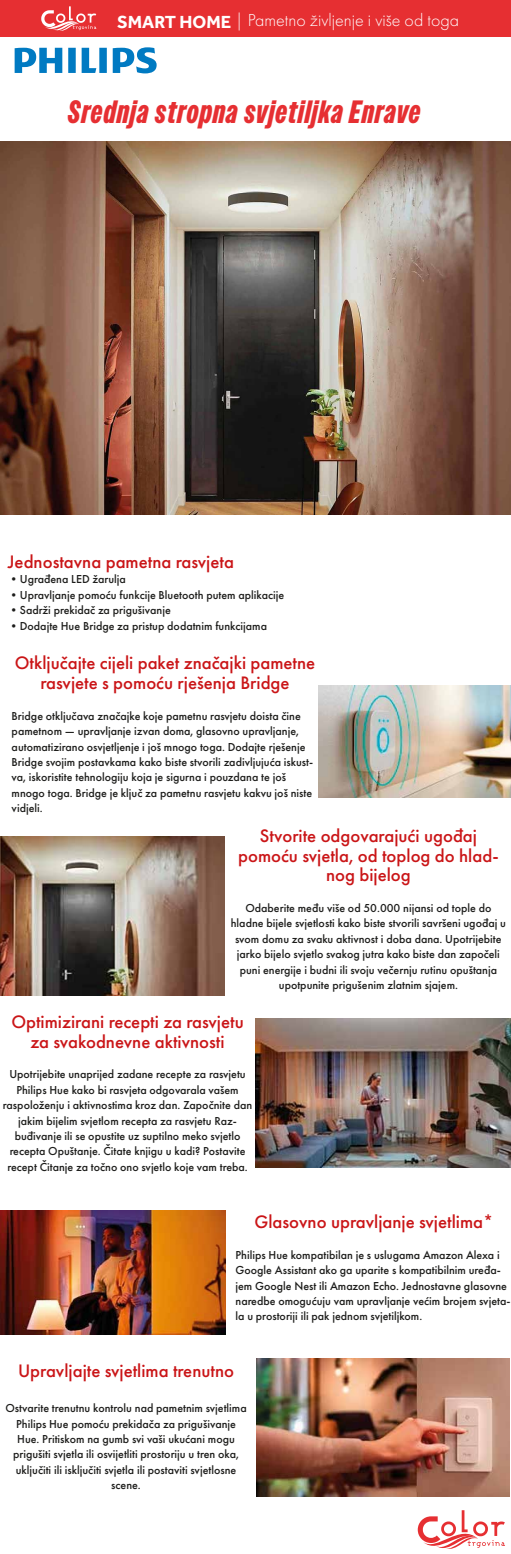
<style>
.page{position:relative;width:511px;height:1554px;background:#fff}
.page>*{position:absolute;margin:0;border:0;box-sizing:border-box;transform-origin:0 0}
.t1{font:italic 900 32.25px "Owners X Narrow";letter-spacing:.035em;color:#e62f32}
.t2{font:500 18.75px/19.8px "Futura PT";color:#ca1517;text-align:center}
.t3{font:300 18px "Futura PT";color:#fff}
.t4{font:500 12px/15.4px "Futura PT";color:#1d1d1b;text-align:center}
.s1{font-family:"Effra";font-weight:700}
</style>
<div class="page">
<img style="left:0;top:141px;width:511px;height:373px">
<img style="left:318px;top:686px;width:193px;height:111px">
<img style="left:0;top:836px;width:224px;height:159px">
<img style="left:255px;top:1018px;width:256px;height:149px">
<img style="left:0;top:1210px;width:226px;height:124px">
<img style="left:257px;top:1358px;width:252px;height:138px">
<svg style="left:15px;top:47px;width:142px;height:26px"></svg>
<div style="left:0;top:0;width:511px;height:36px;background:#e62f32"></div>
<svg style="left:41px;top:6px;width:55px;height:25px"></svg>
<svg style="left:418px;top:1510px;width:87px;height:39px"></svg>
<h3 class="t3" style="left:117px;top:10px;width:343px"><span class="s1">SMART HOME</span> | Pametno življenje i više od toga</h3>
<h1 class="t1" style="left:68px;top:94px;width:354px">Srednja stropna svjetiljka Enrave</h1>
<h2 class="t2" style="left:8px;top:552px;width:228px">Jednostavna pametna rasvjeta</h2>
<p class="t4" style="left:8px;top:572px;width:119px">•Ugrađena LED žarulja</p>
<p class="t4" style="left:8px;top:587px;width:278px">•Upravljanje pomoću funkcije Bluetooth putem aplikacije</p>
<p class="t4" style="left:8px;top:602px;width:164px">•Sadrži prekidač za prigušivanje</p>
<p class="t4" style="left:8px;top:618px;width:261px">•Dodajte Hue Bridge za pristup dodatnim funkcijama</p>
<h2 class="t2" style="left:15px;top:653px;width:302px">Otključajte cijeli paket značajki pametne rasvjete s pomoću rješenja Bridge</h2>
<p class="t4" style="left:12px;top:708px;width:303px;text-align:left">Bridge otključava značajke koje pametnu rasvjetu doista čine pametnom — upravljanje izvan doma, glasovno upravljanje, automatizirano osvjetljenje i još mnogo toga. Dodajte rješenje Bridge svojim postavkama kako biste stvorili zadivljujuća iskust&shy;va, iskoristite tehnologiju koja je sigurna i pouzdana te još mnogo toga. Bridge je ključ za pametnu rasvjetu kakvu još niste vidjeli.</p>
<h2 class="t2" style="left:238px;top:825px;width:262px">Stvorite odgovarajući ugođaj pomoću svjetla, od toplog do hlad&shy;nog bijelog</h2>
<p class="t4" style="left:231px;top:900px;width:277px">Odaberite među više od 50.000 nijansi od tople do hladne bijele svjetlosti kako biste stvorili savršeni ugođaj u svom domu za svaku aktivnost i doba dana. Upotrijebite jarko bijelo svjetlo svakog jutra kako biste dan započeli puni energije i budni ili svoju večernju rutinu opuštanja upotpunite prigušenim zlatnim sjajem.</p>
<h2 class="t2" style="left:11px;top:1011px;width:234px">Optimizirani recepti za rasvjetu za svakodnevne aktivnosti</h2>
<p class="t4" style="left:3px;top:1066px;width:251px">Upotrijebite unaprijed zadane recepte za rasvjetu Philips Hue kako bi rasvjeta odgovarala vašem raspoloženju i aktivnostima kroz dan. Započnite dan jakim bijelim svjetlom recepta za rasvjetu Raz&shy;buđivanje ili se opustite uz suptilno meko svjetlo recepta Opuštanje. Čitate knjigu u kadi? Postavite recept Čitanje za točno ono svjetlo koje vam treba.</p>
<h2 class="t2" style="left:254px;top:1211px;width:240px">Glasovno upravljanje svjetlima*</h2>
<p class="t4" style="left:235px;top:1247px;width:276px;text-align:left">Philips Hue kompatibilan je s uslugama Amazon Alexa i Google Assistant ako ga uparite s kompatibilnim uređa&shy;jem Google Nest ili Amazon Echo. Jednostavne glasovne naredbe omogućuju vam upravljanje većim brojem svjeta&shy;la u prostoriji ili pak jednom svjetiljkom.</p>
<h2 class="t2" style="left:18px;top:1360px;width:217px">Upravljajte svjetlima trenutno</h2>
<p class="t4" style="left:5px;top:1400px;width:243px">Ostvarite trenutnu kontrolu nad pametnim svjetlima Philips Hue pomoću prekidača za prigušivanje Hue. Pritiskom na gumb svi vaši ukućani mogu prigušiti svjetla ili osvijetliti prostoriju u tren oka, uključiti ili isključiti svjetla ili postaviti svjetlosne scene.</p>
</div>
